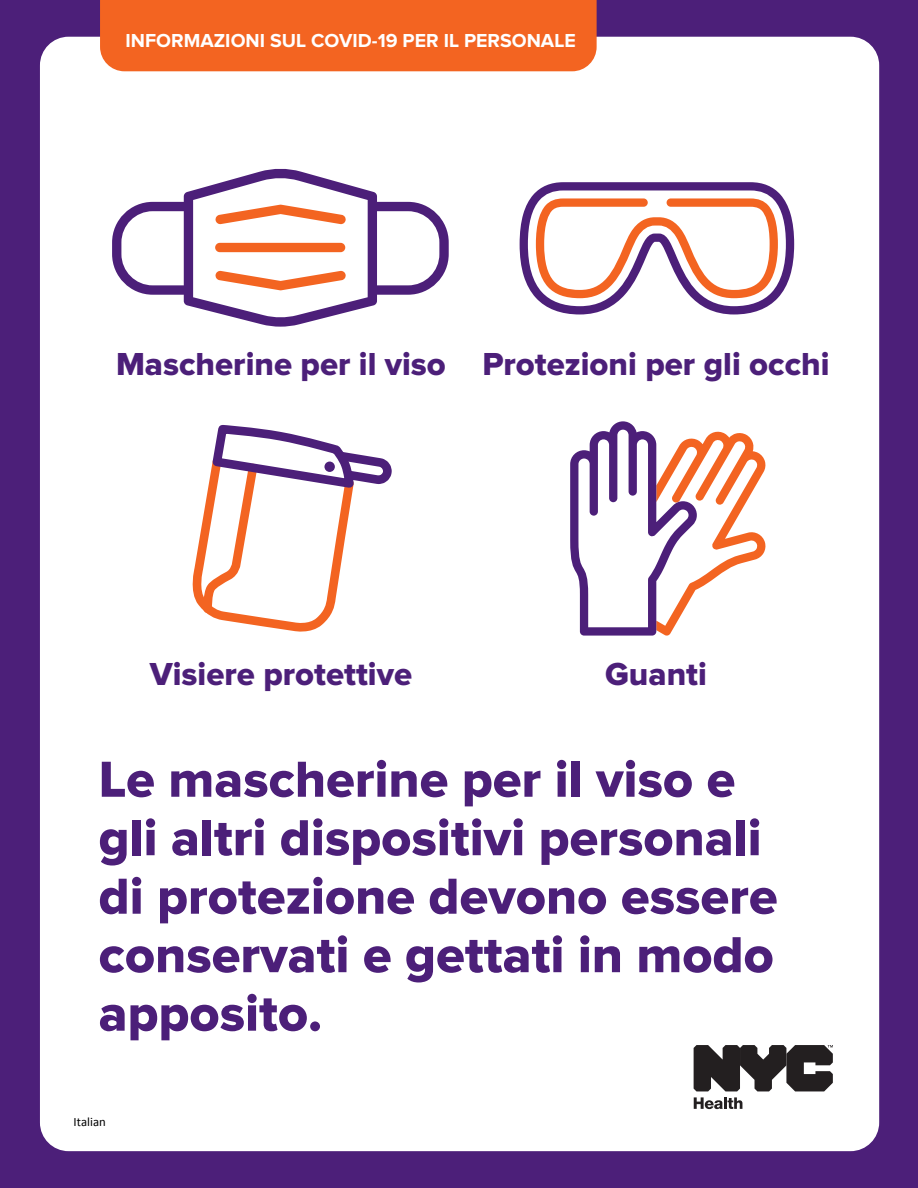
<style>
.page{position:relative;width:918px;height:1188px;background:#4c1f79}
.page>*{position:absolute;margin:0;border:0;box-sizing:border-box;transform-origin:0 0}
.t1{font:52.5px/58.5px "Proxima Nova Extrabld";color:#4c1f79}
.t2{font:33px "Proxima Nova Extrabld";color:#4c1f79}
.t3{font:700 19.5px "Proxima Nova";color:#fff}
.t4{font:12.75px "Calibri";color:#000}
</style>
<div class="page">
<div style="left:40px;top:37px;width:839px;height:1114px;background:#fff;border-radius:29px"></div>
<div style="left:100px;top:0;width:497px;height:71px;background:#f36421"></div>
<svg style="left:694px;top:1045px;width:139px;height:46px"></svg>
<svg style="left:694px;top:1097px;width:48px;height:12px"></svg>
<svg style="left:112px;top:168px;width:337px;height:159px"></svg>
<svg style="left:520px;top:182px;width:274px;height:132px"></svg>
<svg style="left:192px;top:429px;width:200px;height:203px"></svg>
<svg style="left:570px;top:421px;width:196px;height:215px"></svg>
<p class="t3" style="left:126px;top:32px;width:452px">INFORMAZIONI SUL COVID-19 PER IL PERSONALE</p>
<p class="t2" style="left:116px;top:345px;width:715px">Mascherine per il viso Protezioni per gli occhi</p>
<p class="t2" style="left:150px;top:655px;width:264px">Visiere protettive</p>
<p class="t2" style="left:605px;top:655px;width:103px">Guanti</p>
<p class="t1" style="left:99px;top:751px;width:681px">Le mascherine per il viso e gli altri dispositivi personali di protezione devono essere conservati e gettati in modo apposito.</p>
<p class="t4" style="left:74px;top:1113px;width:34px">Italian</p>
</div>
